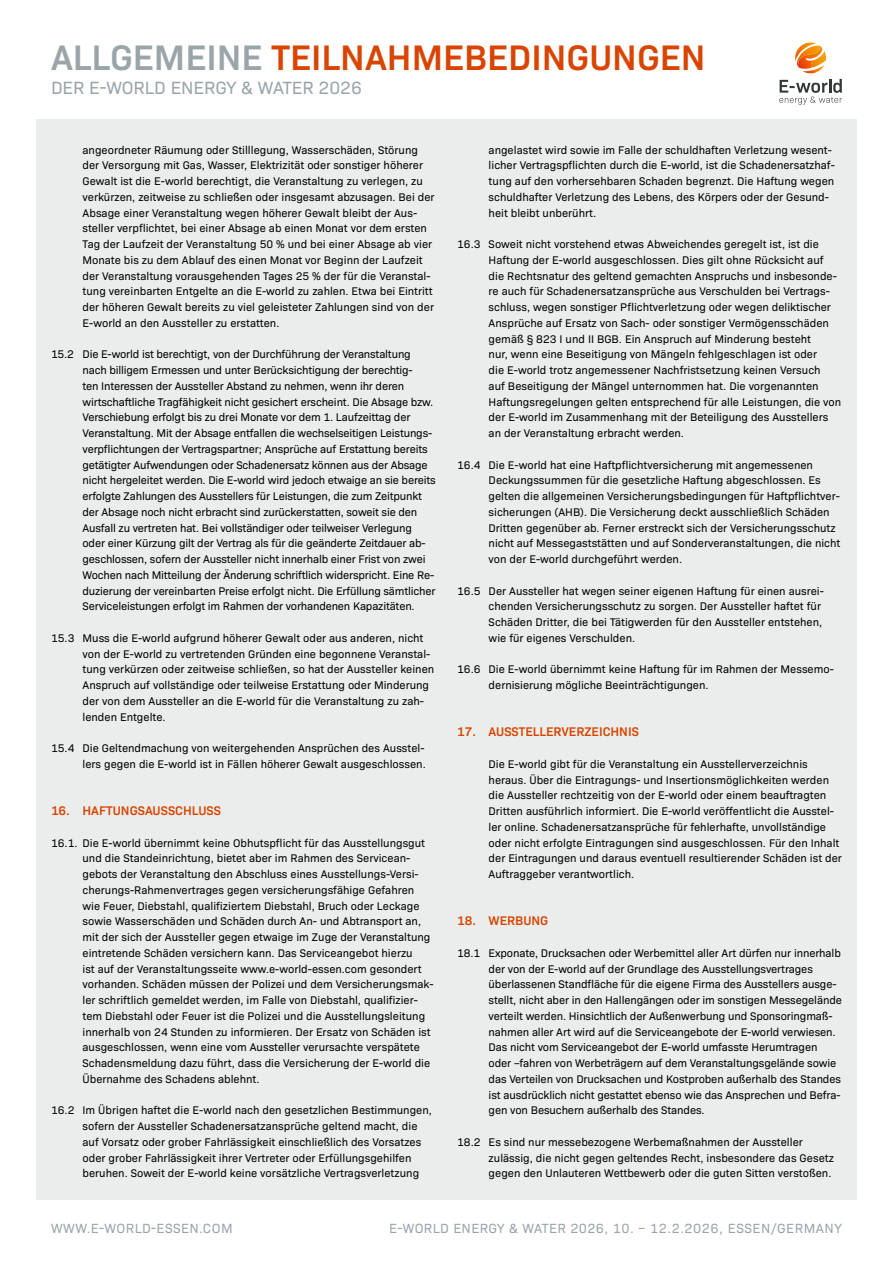
<style>
.page{position:relative;width:893px;height:1263px;background:#fff}
.page>*{position:absolute;margin:0;border:0;box-sizing:border-box;transform-origin:0 0}
.t1{font:600 36px "Bio Sans";color:#d94400}
.t2{font:18px "Bio Sans";color:#9aa5aa}
.t3{font:13.5px "Bio Sans";letter-spacing:.03em;color:#9aa5aa}
.t4{font:600 12.75px "Bio Sans";color:#d94400}
.t5{font:11.25px/15.8px "Bio Sans";color:#000}
.s1{color:#9aa5aa}
</style>
<div class="page">
<div style="left:36px;top:119px;width:821px;height:1080px;background:#ebeded"></div>
<svg style="left:795px;top:43px;width:31px;height:30px"></svg>
<svg style="left:779px;top:79px;width:63px;height:26px"></svg>
<h1 class="t1" style="left:51px;top:31px;width:656px"><span class="s1">ALLGEMEINE</span> TEILNAHMEBEDINGUNGEN</h1>
<h2 class="t2" style="left:51px;top:75px;width:312px">DER E-WORLD ENERGY &amp; WATER 2026</h2>
<p class="t5" style="left:83px;top:141px;width:354px">angeordneter Räumung oder Stilllegung, Wasserschäden, Störung der Versorgung mit Gas, Wasser, Elektrizität oder sonstiger höherer Gewalt ist die E-world berechtigt, die Veranstaltung zu verlegen, zu verkürzen, zeitweise zu schließen oder insgesamt abzusagen. Bei der Absage einer Veranstaltung wegen höherer Gewalt bleibt der Aus&shy;steller verpflichtet, bei einer Absage ab einen Monat vor dem ersten Tag der Laufzeit der Veranstaltung 50 % und bei einer Absage ab vier Monate bis zu dem Ablauf des einen Monat vor Beginn der Laufzeit der Veranstaltung vorausgehenden Tages 25 % der für die Veranstal&shy;tung vereinbarten Entgelte an die E-world zu zahlen. Etwa bei Eintritt der höheren Gewalt bereits zu viel geleisteter Zahlungen sind von der E-world an den Aussteller zu erstatten.</p>
<p class="t5" style="left:83px;top:346px;width:355px;text-indent:-32px">15.2 Die E-world ist berechtigt, von der Durchführung der Veranstaltung nach billigem Ermessen und unter Berücksichtigung der berechtig-<br>ten Interessen der Aussteller Abstand zu nehmen, wenn ihr deren wirtschaftliche Tragfähigkeit nicht gesichert erscheint. Die Absage bzw.<br>Verschiebung erfolgt bis zu drei Monate vor dem 1. Laufzeittag der Veranstaltung. Mit der Absage entfallen die wechselseitigen Leistungs&shy;verpflichtungen der Vertragspartner; Ansprüche auf Erstattung bereits getätigter Aufwendungen oder Schadenersatz können aus der Absage nicht hergeleitet werden. Die E-world wird jedoch etwaige an sie bereits erfolgte Zahlungen des Ausstellers für Leistungen, die zum Zeitpunkt der Absage noch nicht erbracht sind zurückerstatten, soweit sie den Ausfall zu vertreten hat. Bei vollständiger oder teilweiser Verlegung oder einer Kürzung gilt der Vertrag als für die geänderte Zeitdauer ab&shy;geschlossen, sofern der Aussteller nicht innerhalb einer Frist von zwei Wochen nach Mitteilung der Änderung schriftlich widerspricht. Eine Re&shy;duzierung der vereinbarten Preise erfolgt nicht. Die Erfüllung sämtlicher Serviceleistungen erfolgt im Rahmen der vorhandenen Kapazitäten.</p>
<p class="t5" style="left:83px;top:629px;width:353px;text-indent:-32px">15.3 Muss die E-world aufgrund höherer Gewalt oder aus anderen, nicht von der E-world zu vertretenden Gründen eine begonnene Veranstal&shy;tung verkürzen oder zeitweise schließen, so hat der Aussteller keinen Anspruch auf vollständige oder teilweise Erstattung oder Minderung der von dem Aussteller an die E-world für die Veranstaltung zu zah&shy;lenden Entgelte.</p>
<p class="t5" style="left:51px;top:739px;width:376px;text-align:right">15.4 Die Geltendmachung von weitergehenden Ansprüchen des Ausstel&shy;lers gegen die E-world ist in Fällen höherer Gewalt ausgeschlossen.</p>
<p class="t4" style="left:51px;top:801px;width:171px">16. HAFTUNGSAUSSCHLUSS</p>
<p class="t5" style="left:83px;top:834px;width:353px;text-indent:-31px">16.1. Die E-world übernimmt keine Obhutspflicht für das Ausstellungsgut und die Standeinrichtung, bietet aber im Rahmen des Servicean&shy;gebots der Veranstaltung den Abschluss eines Ausstellungs-Versi&shy;cherungs-Rahmenvertrages gegen versicherungsfähige Gefahren wie Feuer, Diebstahl, qualifiziertem Diebstahl, Bruch oder Leckage sowie Wasserschäden und Schäden durch An- und Abtransport an, mit der sich der Aussteller gegen etwaige im Zuge der Veranstaltung eintretende Schäden versichern kann. Das Serviceangebot hierzu<br>ist auf der Veranstaltungsseite www.e-world-essen.com gesondert vorhanden. Schäden müssen der Polizei und dem Versicherungsmak&shy;ler schriftlich gemeldet werden, im Falle von Diebstahl, qualifizier&shy;tem Diebstahl oder Feuer ist die Polizei und die Ausstellungsleitung innerhalb von 24 Stunden zu informieren. Der Ersatz von Schäden ist ausgeschlossen, wenn eine vom Aussteller verursachte verspätete Schadensmeldung dazu führt, dass die Versicherung der E-world die Übernahme des Schadens ablehnt.</p>
<p class="t5" style="left:83px;top:1102px;width:351px;text-indent:-31px">16.2 Im Übrigen haftet die E-world nach den gesetzlichen Bestimmungen, sofern der Aussteller Schadenersatzansprüche geltend macht, die auf Vorsatz oder grober Fahrlässigkeit einschließlich des Vorsatzes oder grober Fahrlässigkeit ihrer Vertreter oder Erfüllungsgehilfen beruhen. Soweit der E-world keine vorsätzliche Vertragsverletzung</p>
<p class="t5" style="left:489px;top:141px;width:348px">angelastet wird sowie im Falle der schuldhaften Verletzung wesent&shy;licher Vertragspflichten durch die E-world, ist die Schadenersatzhaf&shy;tung auf den vorhersehbaren Schaden begrenzt. Die Haftung wegen schuldhafter Verletzung des Lebens, des Körpers oder der Gesund&shy;heit bleibt unberührt.</p>
<p class="t5" style="left:489px;top:235px;width:354px;text-indent:-32px">16.3 Soweit nicht vorstehend etwas Abweichendes geregelt ist, ist die Haftung der E-world ausgeschlossen. Dies gilt ohne Rücksicht auf die Rechtsnatur des geltend gemachten Anspruchs und insbesonde&shy;re auch für Schadenersatzansprüche aus Verschulden bei Vertrags&shy;schluss, wegen sonstiger Pflichtverletzung oder wegen deliktischer Ansprüche auf Ersatz von Sach- oder sonstiger Vermögensschäden gemäß § 823 I und II BGB. Ein Anspruch auf Minderung besteht<br>nur, wenn eine Beseitigung von Mängeln fehlgeschlagen ist oder<br>die E-world trotz angemessener Nachfristsetzung keinen Versuch<br>auf Beseitigung der Mängel unternommen hat. Die vorgenannten Haftungsregelungen gelten entsprechend für alle Leistungen, die von der E-world im Zusammenhang mit der Beteiligung des Ausstellers an der Veranstaltung erbracht werden.</p>
<p class="t5" style="left:489px;top:456px;width:353px;text-indent:-31px">16.4 Die E-world hat eine Haftpflichtversicherung mit angemessenen Deckungssummen für die gesetzliche Haftung abgeschlossen. Es gelten die allgemeinen Versicherungsbedingungen für Haftpflichtver&shy;sicherungen (AHB). Die Versicherung deckt ausschließlich Schäden Dritten gegenüber ab. Ferner erstreckt sich der Versicherungsschutz nicht auf Messegaststätten und auf Sonderveranstaltungen, die nicht von der E-world durchgeführt werden.</p>
<p class="t5" style="left:489px;top:582px;width:337px;text-indent:-32px">16.5 Der Aussteller hat wegen seiner eigenen Haftung für einen ausrei&shy;chenden Versicherungsschutz zu sorgen. Der Aussteller haftet für Schäden Dritter, die bei Tätigwerden für den Aussteller entstehen, wie für eigenes Verschulden.</p>
<p class="t5" style="left:489px;top:661px;width:347px;text-indent:-32px">16.6 Die E-world übernimmt keine Haftung für im Rahmen der Messemo&shy;dernisierung mögliche Beeinträchtigungen.</p>
<p class="t4" style="left:457px;top:722px;width:183px">17. AUSSTELLERVERZEICHNIS</p>
<p class="t5" style="left:489px;top:755px;width:355px">Die E-world gibt für die Veranstaltung ein Ausstellerverzeichnis heraus. Über die Eintragungs- und Insertionsmöglichkeiten werden die Aussteller rechtzeitig von der E-world oder einem beauftragten Dritten ausführlich informiert. Die E-world veröffentlicht die Ausstel&shy;ler online. Schadenersatzansprüche für fehlerhafte, unvollständige oder nicht erfolgte Eintragungen sind ausgeschlossen. Für den Inhalt der Eintragungen und daraus eventuell resultierender Schäden ist der Auftraggeber verantwortlich.</p>
<p class="t4" style="left:457px;top:911px;width:93px">18. WERBUNG</p>
<p class="t5" style="left:489px;top:944px;width:355px;text-indent:-32px">18.1 Exponate, Drucksachen oder Werbemittel aller Art dürfen nur innerhalb der von der E-world auf der Grundlage des Ausstellungsvertrages überlassenen Standfläche für die eigene Firma des Ausstellers ausge&shy;stellt, nicht aber in den Hallengängen oder im sonstigen Messegelände verteilt werden. Hinsichtlich der Außenwerbung und Sponsoringmaß&shy;nahmen aller Art wird auf die Serviceangebote der E-world verwiesen.<br>Das nicht vom Serviceangebot der E-world umfasste Herumtragen oder –fahren von Werbeträgern auf dem Veranstaltungsgelände sowie das Verteilen von Drucksachen und Kostproben außerhalb des Standes ist ausdrücklich nicht gestattet ebenso wie das Ansprechen und Befra&shy;gen von Besuchern außerhalb des Standes.</p>
<p class="t5" style="left:489px;top:1133px;width:347px;text-indent:-32px">18.2 Es sind nur messebezogene Werbemaßnahmen der Aussteller zulässig, die nicht gegen geltendes Recht, insbesondere das Gesetz gegen den Unlauteren Wettbewerb oder die guten Sitten verstoßen.</p>
<p class="t3" style="left:51px;top:1218px;width:183px">WWW.E-WORLD-ESSEN.COM</p>
<p class="t3" style="left:389px;top:1218px;width:454px">E-WORLD ENERGY &amp; WATER 2026, 10. – 12.2.2026, ESSEN/GERMANY</p>
</div>
